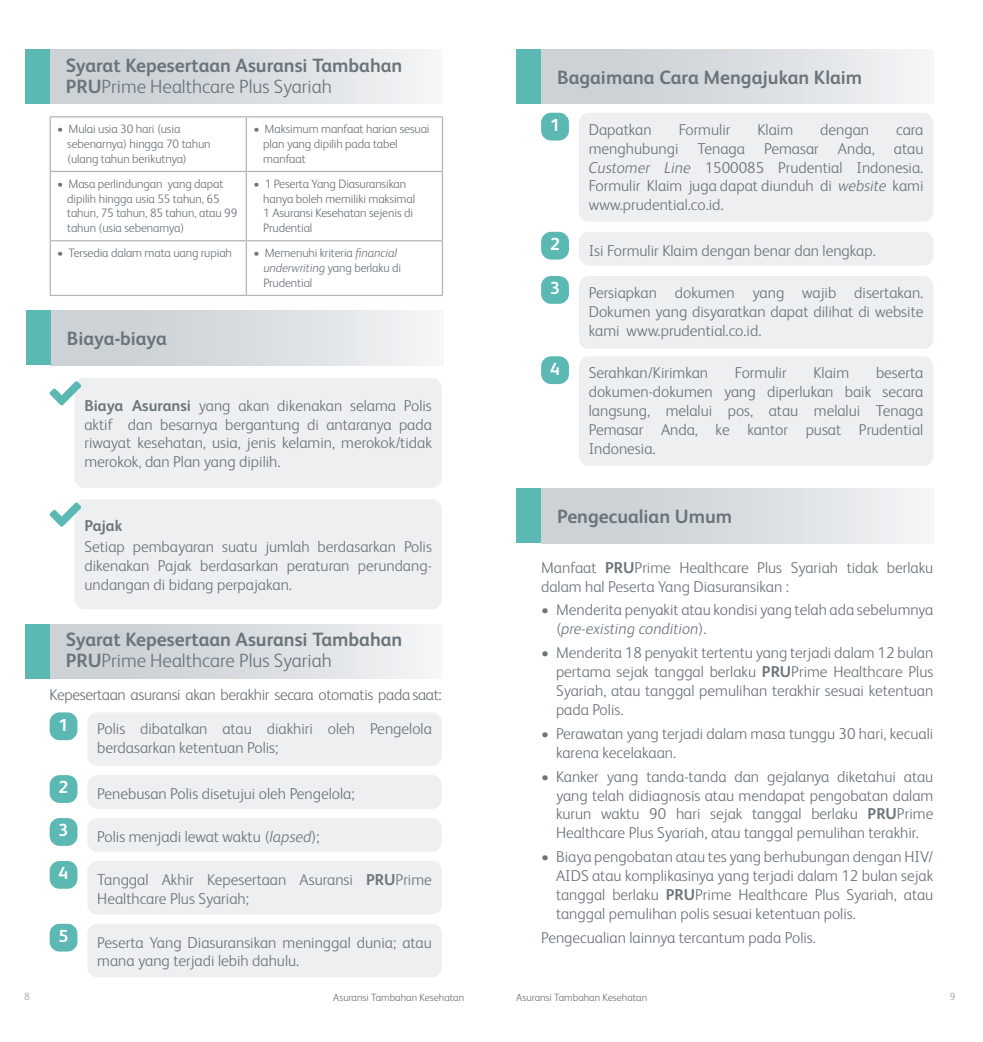
<style>
.page{position:relative;width:983px;height:1042px;background:#fff}
.page>*{position:absolute;margin:0;border:0;box-sizing:border-box;transform-origin:0 0}
.t1{font:700 19.25px/21px "FS Albert Pro";color:#6a747b}
.t2{font:700 17.5px "FS Albert Pro";color:#fff}
.t3{font:300 15.75px/18.9px "FS Albert Pro";color:#6a747b;text-align:justify}
.t4{font:300 15.75px "FS Albert Pro";letter-spacing:-.02em;color:#6a747b}
.t5{font:700 15.75px "FS Albert Pro";color:#6a747b}
.t6{font:300 12.25px/14.7px "FS Albert Pro";letter-spacing:-.01em;color:#6a747b}
.t7{font:300 10.5px "FS Albert Pro";color:#6a747b}
.t8{font:10.5px "FS Albert Pro";color:#adb4ba}
.s1{font-weight:300}
.s2{font-style:italic}
.s3{font-weight:700}
</style>
<div class="page">
<div style="left:50px;top:50px;width:391px;height:54px;background:linear-gradient(to right,#c5cbd0,#f0f2f4)"></div>
<div style="left:50px;top:624px;width:391px;height:54px;background:linear-gradient(to right,#c5cbd0,#f0f2f4)"></div>
<div style="left:51px;top:311px;width:392px;height:54px;background:linear-gradient(to right,#c5cbd0,#f0f2f4)"></div>
<hr style="left:50px;top:116px;width:196px;height:1px;background:#adb4ba">
<hr style="left:50px;top:117px;width:1px;height:54px;background:#adb4ba">
<hr style="left:246px;top:116px;width:197px;height:1px;background:#adb4ba">
<hr style="left:246px;top:117px;width:1px;height:54px;background:#adb4ba">
<hr style="left:441px;top:117px;width:2px;height:54px;background:#adb4ba">
<hr style="left:50px;top:171px;width:196px;height:1px;background:#adb4ba">
<hr style="left:50px;top:172px;width:1px;height:68px;background:#adb4ba">
<hr style="left:246px;top:171px;width:197px;height:1px;background:#adb4ba">
<hr style="left:246px;top:172px;width:1px;height:68px;background:#adb4ba">
<hr style="left:441px;top:172px;width:2px;height:68px;background:#adb4ba">
<hr style="left:50px;top:240px;width:196px;height:1px;background:#adb4ba">
<hr style="left:50px;top:241px;width:1px;height:54px;background:#adb4ba">
<hr style="left:246px;top:240px;width:197px;height:1px;background:#adb4ba">
<hr style="left:246px;top:241px;width:1px;height:54px;background:#adb4ba">
<hr style="left:441px;top:241px;width:2px;height:54px;background:#adb4ba">
<hr style="left:50px;top:295px;width:196px;height:1px;background:#adb4ba">
<hr style="left:246px;top:295px;width:197px;height:1px;background:#adb4ba">
<div style="left:87px;top:712px;width:354px;height:54px;background:#edeff1;border-radius:10px"></div>
<div style="left:50px;top:712px;width:27px;height:28px;background:#5bb8b3;border-radius:10px"></div>
<div style="left:87px;top:775px;width:354px;height:34px;background:#edeff1;border-radius:10px"></div>
<div style="left:50px;top:775px;width:27px;height:28px;background:#5bb8b3;border-radius:10px"></div>
<div style="left:87px;top:818px;width:354px;height:34px;background:#edeff1;border-radius:10px"></div>
<div style="left:50px;top:818px;width:27px;height:28px;background:#5bb8b3;border-radius:10px"></div>
<div style="left:87px;top:861px;width:354px;height:53px;background:#edeff1;border-radius:10px"></div>
<div style="left:50px;top:861px;width:27px;height:28px;background:#5bb8b3;border-radius:10px"></div>
<div style="left:87px;top:924px;width:354px;height:53px;background:#edeff1;border-radius:10px"></div>
<div style="left:50px;top:924px;width:27px;height:27px;background:#5bb8b3;border-radius:10px"></div>
<div style="left:25px;top:50px;width:25px;height:54px;background:#5bb8b3"></div>
<div style="left:25px;top:624px;width:25px;height:54px;background:#5bb8b3"></div>
<div style="left:26px;top:311px;width:25px;height:54px;background:#5bb8b3"></div>
<div style="left:74px;top:378px;width:367px;height:110px;background:#edeff1;border-radius:10px"></div>
<svg style="left:49px;top:381px;width:32px;height:24px"></svg>
<div style="left:74px;top:499px;width:367px;height:110px;background:#edeff1;border-radius:10px"></div>
<svg style="left:49px;top:502px;width:32px;height:25px"></svg>
<div style="left:541px;top:50px;width:392px;height:54px;background:linear-gradient(to right,#c5cbd0,#f0f2f4)"></div>
<div style="left:541px;top:489px;width:392px;height:54px;background:linear-gradient(to right,#c5cbd0,#f0f2f4)"></div>
<div style="left:578px;top:113px;width:355px;height:109px;background:#edeff1;border-radius:10px"></div>
<div style="left:541px;top:113px;width:27px;height:27px;background:#5bb8b3;border-radius:10px"></div>
<div style="left:578px;top:276px;width:355px;height:73px;background:#edeff1;border-radius:10px"></div>
<div style="left:541px;top:276px;width:27px;height:28px;background:#5bb8b3;border-radius:10px"></div>
<div style="left:578px;top:356px;width:355px;height:110px;background:#edeff1;border-radius:10px"></div>
<div style="left:541px;top:356px;width:27px;height:28px;background:#5bb8b3;border-radius:10px"></div>
<div style="left:578px;top:232px;width:355px;height:33px;background:#edeff1;border-radius:10px"></div>
<div style="left:541px;top:232px;width:27px;height:28px;background:#5bb8b3;border-radius:10px"></div>
<div style="left:516px;top:489px;width:25px;height:54px;background:#5bb8b3"></div>
<div style="left:516px;top:50px;width:25px;height:54px;background:#5bb8b3"></div>
<p class="t1" style="left:66px;top:54px;width:338px">Syarat Kepesertaan Asuransi Tambahan<br>PRU<span class="s1">Prime Healthcare Plus Syariah</span></p>
<p class="t6" style="left:67px;top:121px;width:145px;text-indent:-10px">• Mulai usia 30 hari (usia sebenarnya) hingga 70 tahun (ulang tahun berikutnya)</p>
<p class="t6" style="left:263px;top:121px;width:168px;text-indent:-10px">• Maksimum manfaat harian sesuai plan yang dipilih pada tabel manfaat</p>
<p class="t6" style="left:67px;top:176px;width:172px;text-indent:-10px">• Masa perlindungan yang dapat dipilih hingga usia 55 tahun, 65 tahun, 75 tahun, 85 tahun, atau 99 tahun (usia sebenarnya)</p>
<p class="t6" style="left:263px;top:176px;width:153px;text-indent:-10px">• 1 Peserta Yang Diasuransikan hanya boleh memiliki maksimal<br>1 Asuransi Kesehatan sejenis di<br>Prudential</p>
<p class="t6" style="left:57px;top:245px;width:176px">• Tersedia dalam mata uang rupiah</p>
<p class="t6" style="left:263px;top:245px;width:139px;text-indent:-10px">• Memenuhi kriteria <span class="s2">financial underwriting</span> yang berlaku di<br>Prudential</p>
<p class="t1" style="left:67px;top:327px;width:102px">Biaya-biaya</p>
<p class="t3" style="left:84px;top:395px;width:349px"><span class="s3">Biaya Asuransi</span> yang akan dikenakan selama Polis aktif dan besarnya bergantung di antaranya pada riwayat kesehatan, usia, jenis kelamin, merokok/tidak merokok, dan Plan yang dipilih.</p>
<p class="t5" style="left:84px;top:514px;width:39px">Pajak</p>
<p class="t3" style="left:84px;top:536px;width:349px">Setiap pembayaran suatu jumlah berdasarkan Polis dikenakan Pajak berdasarkan peraturan perundang&shy;undangan di bidang perpajakan.</p>
<p class="t1" style="left:66px;top:628px;width:338px">Syarat Kepesertaan Asuransi Tambahan<br>PRU<span class="s1">Prime Healthcare Plus Syariah</span></p>
<p class="t4" style="left:50px;top:683px;width:393px">Kepesertaan asuransi akan berakhir secara otomatis pada saat:</p>
<p class="t2" style="left:59px;top:712px;width:11px">1</p>
<p class="t2" style="left:59px;top:775px;width:11px">2</p>
<p class="t2" style="left:59px;top:818px;width:11px">3</p>
<p class="t2" style="left:59px;top:861px;width:11px">4</p>
<p class="t2" style="left:59px;top:923px;width:11px">5</p>
<p class="t3" style="left:97px;top:718px;width:336px">Polis dibatalkan atau diakhiri oleh Pengelola berdasarkan ketentuan Polis;</p>
<p class="t3" style="left:97px;top:783px;width:259px">Penebusan Polis disetujui oleh Pengelola;</p>
<p class="t3" style="left:97px;top:826px;width:224px">Polis menjadi lewat waktu (<span class="s2">lapsed</span>);</p>
<p class="t3" style="left:97px;top:869px;width:336px">Tanggal Akhir Kepesertaan Asuransi <span class="s3">PRU</span>Prime<br>Healthcare Plus Syariah;</p>
<p class="t3" style="left:97px;top:932px;width:336px">Peserta Yang Diasuransikan meninggal dunia; atau mana yang terjadi lebih dahulu.</p>
<p class="t8" style="left:24px;top:989px;width:7px">8</p>
<p class="t7" style="left:333px;top:990px;width:132px">Asuransi Tambahan Kesehatan</p>
<p class="t1" style="left:557px;top:66px;width:306px">Bagaimana Cara Mengajukan Klaim</p>
<p class="t2" style="left:550px;top:113px;width:11px">1</p>
<p class="t3" style="left:588px;top:119px;width:64px">Dapatkan</p>
<p class="t3" style="left:678px;top:119px;width:53px">Formulir</p>
<p class="t3" style="left:757px;top:119px;width:37px">Klaim</p>
<p class="t3" style="left:820px;top:119px;width:50px">dengan</p>
<p class="t3" style="left:588px;top:119px;width:336px;text-indent:307px">cara menghubungi Tenaga Pemasar Anda, atau <span class="s2">Customer Line</span> 1500085 Prudential Indonesia.<br>Formulir Klaim juga dapat diunduh di <span class="s2">website</span> kami www.prudential.co.id.</p>
<p class="t2" style="left:550px;top:232px;width:11px">2</p>
<p class="t3" style="left:588px;top:240px;width:288px">Isi Formulir Klaim dengan benar dan lengkap.</p>
<p class="t2" style="left:550px;top:276px;width:11px">3</p>
<p class="t3" style="left:588px;top:282px;width:336px">Persiapkan dokumen yang wajib disertakan.<br>Dokumen yang disyaratkan dapat dilihat di website kami www.prudential.co.id.</p>
<p class="t2" style="left:550px;top:356px;width:11px">4</p>
<p class="t3" style="left:588px;top:362px;width:336px;text-indent:287px">beserta dokumen-dokumen yang diperlukan baik secara langsung, melalui pos, atau melalui Tenaga Pemasar Anda, ke kantor pusat Prudential Indonesia.</p>
<p class="t3" style="left:588px;top:362px;width:121px">Serahkan/Kirimkan</p>
<p class="t3" style="left:734px;top:362px;width:53px">Formulir</p>
<p class="t3" style="left:813px;top:362px;width:37px">Klaim</p>
<p class="t1" style="left:557px;top:505px;width:176px">Pengecualian Umum</p>
<p class="t3" style="left:541px;top:557px;width:393px">Manfaat <span class="s3">PRU</span>Prime Healthcare Plus Syariah tidak berlaku dalam hal Peserta Yang Diasuransikan :</p>
<p class="t3" style="left:556px;top:599px;width:379px;text-indent:-15px">• Menderita penyakit atau kondisi yang telah ada sebelumnya (<span class="s2">pre-existing condition</span>).</p>
<p class="t3" style="left:556px;top:642px;width:379px;text-indent:-15px">• Menderita 18 penyakit tertentu yang terjadi dalam 12 bulan pertama sejak tanggal berlaku <span class="s3">PRU</span>Prime Healthcare Plus Syariah, atau tanggal pemulihan terakhir sesuai ketentuan pada Polis.</p>
<p class="t3" style="left:556px;top:723px;width:378px;text-indent:-15px">• Perawatan yang terjadi dalam masa tunggu 30 hari, kecuali karena kecelakaan.</p>
<p class="t3" style="left:556px;top:766px;width:379px;text-indent:-15px">• Kanker yang tanda-tanda dan gejalanya diketahui atau yang telah didiagnosis atau mendapat pengobatan dalam kurun waktu 90 hari sejak tanggal berlaku <span class="s3">PRU</span>Prime Healthcare Plus Syariah, atau tanggal pemulihan terakhir.</p>
<p class="t3" style="left:556px;top:846px;width:379px;text-indent:-15px">• Biaya pengobatan atau tes yang berhubungan dengan HIV/ AIDS atau komplikasinya yang terjadi dalam 12 bulan sejak tanggal berlaku <span class="s3">PRU</span>Prime Healthcare Plus Syariah, atau tanggal pemulihan polis sesuai ketentuan polis.</p>
<p class="t3" style="left:541px;top:927px;width:276px">Pengecualian lainnya tercantum pada Polis.</p>
<p class="t7" style="left:516px;top:990px;width:132px">Asuransi Tambahan Kesehatan</p>
<p class="t8" style="left:949px;top:989px;width:7px">9</p>
</div>
